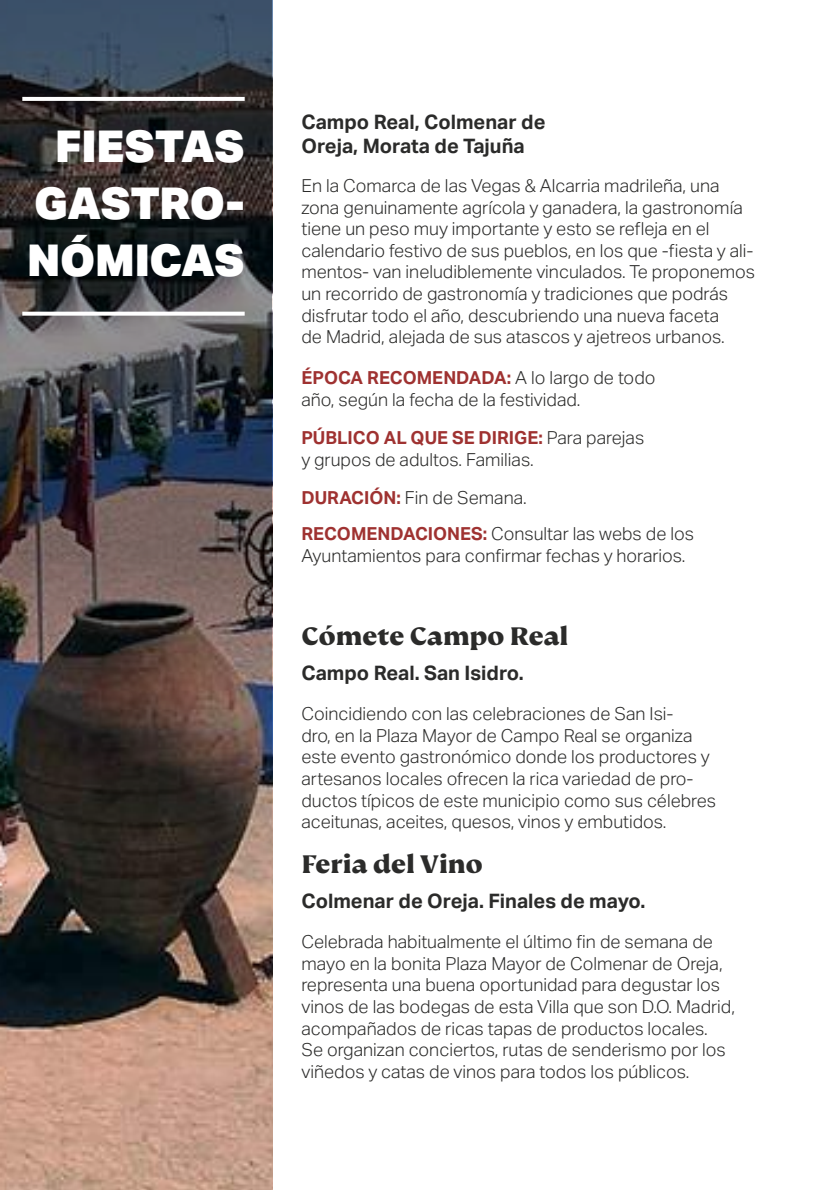
<style>
.page{position:relative;width:832px;height:1190px;background:#fff}
.page>*{position:absolute;margin:0;border:0;box-sizing:border-box;transform-origin:0 0}
.t1{font:900 44px/57px "Aktiv Grotesk";letter-spacing:-.01em;color:#fff;text-align:justify}
.t2{font:800 28px "FS Kim";letter-spacing:-.01em;color:#2b2b2a}
.t3{font:700 20px/24px "Aktiv Grotesk";color:#2b2b2a}
.t4{font:300 18px/21.6px "Aktiv Grotesk";color:#2b2b2a}
.s1{font-weight:700;color:#9f3231}
</style>
<div class="page">
<img style="left:0;top:0;width:273px;height:1190px">
<h1 class="t1" style="left:27px;top:116px;width:219px;text-indent:28px">FIESTAS GASTRO-NÓMICAS</h1>
<p class="t3" style="left:301px;top:109px;width:245px">Campo Real, Colmenar de<br>Oreja, Morata de Tajuña</p>
<p class="t4" style="left:301px;top:175px;width:455px">En la Comarca de las Vegas &amp; Alcarria madrileña, una zona genuinamente agrícola y ganadera, la gastronomía tiene un peso muy importante y esto se refleja en el calendario festivo de sus pueblos, en los que -fiesta y ali&shy;mentos- van ineludiblemente vinculados. Te proponemos un recorrido de gastronomía y tradiciones que podrás disfrutar todo el año, descubriendo una nueva faceta<br>de Madrid, alejada de sus atascos y ajetreos urbanos.</p>
<p class="t4" style="left:301px;top:367px;width:355px"><span class="s1">ÉPOCA RECOMENDADA:</span> A lo largo de todo año, según la fecha de la festividad.</p>
<p class="t4" style="left:301px;top:427px;width:344px"><span class="s1">PÚBLICO AL QUE SE DIRIGE:</span> Para parejas y grupos de adultos. Familias.</p>
<p class="t4" style="left:301px;top:480px;width:394px;line-height:36px"><span class="s1">DURACIÓN:</span> Fin de Semana.<br><span class="s1">RECOMENDACIONES:</span> Consultar las webs de los</p>
<p class="t4" style="left:301px;top:544px;width:385px">Ayuntamientos para confirmar fechas y horarios.</p>
<h2 class="t2" style="left:301px;top:620px;width:268px">Cómete Campo Real</h2>
<p class="t3" style="left:301px;top:661px;width:223px">Campo Real. San Isidro.</p>
<p class="t4" style="left:301px;top:703px;width:416px">Coincidiendo con las celebraciones de San Isi-<br>dro, en la Plaza Mayor de Campo Real se organiza este evento gastronómico donde los productores y artesanos locales ofrecen la rica variedad de pro&shy;ductos típicos de este municipio como sus célebres aceitunas, aceites, quesos, vinos y embutidos.</p>
<h2 class="t2" style="left:301px;top:848px;width:182px">Feria del Vino</h2>
<p class="t3" style="left:301px;top:889px;width:345px">Colmenar de Oreja. Finales de mayo.</p>
<p class="t4" style="left:301px;top:931px;width:435px">Celebrada habitualmente el último fin de semana de mayo en la bonita Plaza Mayor de Colmenar de Oreja, representa una buena oportunidad para degustar los vinos de las bodegas de esta Villa que son D.O. Madrid, acompañados de ricas tapas de productos locales.<br>Se organizan conciertos, rutas de senderismo por los viñedos y catas de vinos para todos los públicos.</p>
</div>
